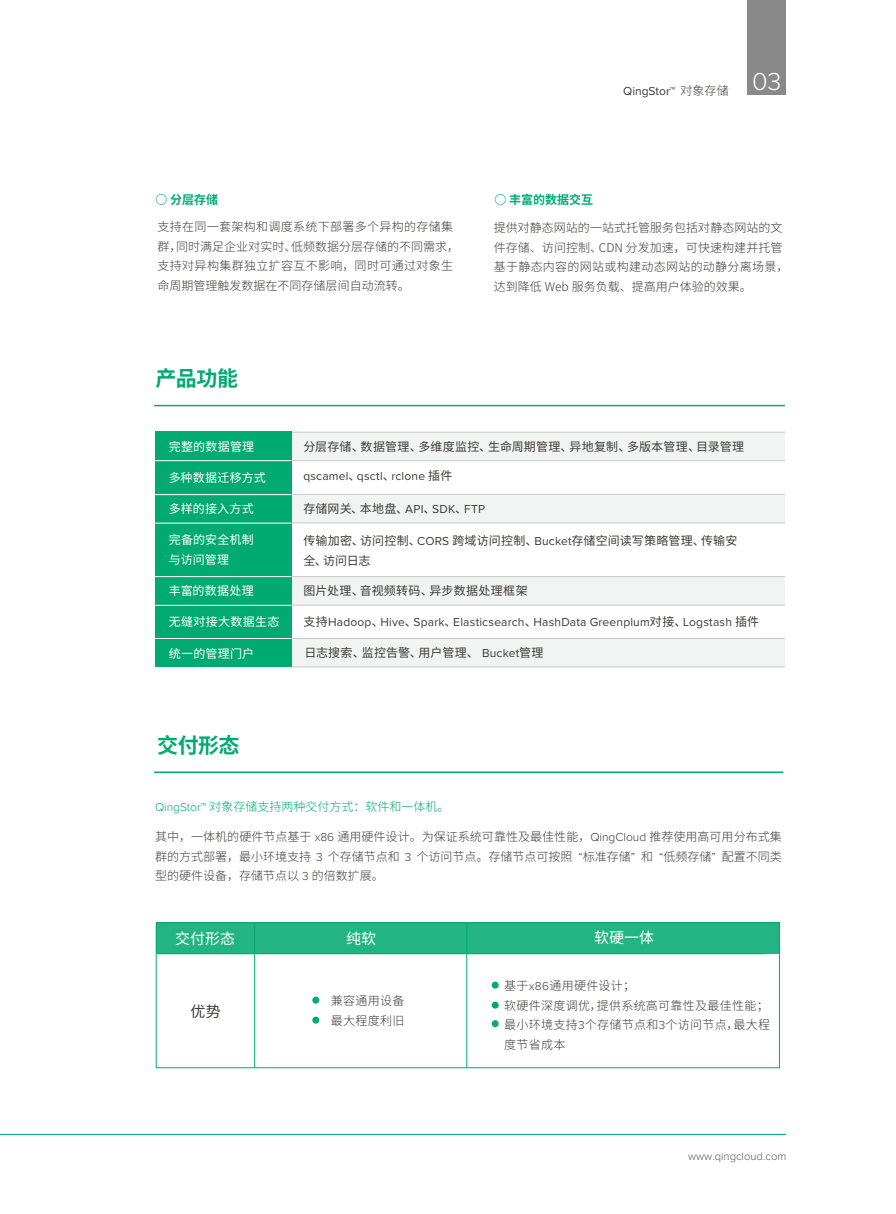
<style>
.page{position:relative;width:896px;height:1214px;background:#fff}
.page>*{position:absolute;margin:0;border:0;box-sizing:border-box;transform-origin:0 0}
.t1{font:700 21px "Noto Sans Hans";letter-spacing:-.02em;color:#00aa71}
.t2{font:15px "Noto Sans Hans";color:#fff}
.t3{font:15px "Noto Sans Hans";color:#3e3a39}
.t4{font:300 12px/19.5px "Noto Sans Hans";letter-spacing:.005em;color:#3e3a39;text-align:justify}
.t5{font:300 12px/19.5px "Noto Sans Hans";letter-spacing:.025em;color:#3e3a39}
.t6{font:12px/19.5px "Noto Sans Hans";letter-spacing:.015em;color:#3e3a39}
.t7{font:12px "Proxima Nova";letter-spacing:.015em;color:#3e3a39}
.t8{font:12px/19.5px "Noto Sans Hans";letter-spacing:.02em;color:#fff}
.t9{font:300 12px "Noto Sans Hans";color:#00aa71}
.t10{font:700 12px "Noto Sans Hans";color:#00aa71}
.t11{font:300 11.25px "Proxima Nova";color:#595757}
.s1{font-family:"Noto Sans Hans";font-weight:300}
.s2{font-family:"Noto Sans Hans"}
.s3{font-family:"Proxima Nova"}
</style>
<div class="page">
<div style="left:747px;top:0;width:37px;height:94px;background:#898989"></div>
<div style="left:748px;top:0;width:38px;height:94px;background:#898989"></div>
<hr style="left:0;top:1134px;width:786px;height:1px;background:#00aa71">
<div style="left:291px;top:432px;width:494px;height:28px;background:#f2f3f3"></div>
<hr style="left:291px;top:432px;width:494px;height:1px;background:#c9caca">
<hr style="left:291px;top:460px;width:494px;height:1px;background:#c9caca">
<div style="left:291px;top:494px;width:494px;height:29px;background:#f2f3f3"></div>
<hr style="left:291px;top:494px;width:494px;height:1px;background:#c9caca">
<hr style="left:291px;top:522px;width:494px;height:1px;background:#c9caca">
<div style="left:291px;top:576px;width:494px;height:29px;background:#f2f3f3"></div>
<hr style="left:291px;top:576px;width:494px;height:1px;background:#c9caca">
<hr style="left:291px;top:605px;width:494px;height:1px;background:#c9caca">
<div style="left:291px;top:638px;width:494px;height:29px;background:#f2f3f3"></div>
<hr style="left:291px;top:638px;width:494px;height:1px;background:#c9caca">
<hr style="left:291px;top:666px;width:494px;height:1px;background:#c9caca">
<hr style="left:154px;top:405px;width:630px;height:1px;background:#00aa71">
<hr style="left:154px;top:771px;width:629px;height:2px;background:#00aa71">
<div style="left:155px;top:431px;width:136px;height:236px;background:#00aa71"></div>
<div style="left:156px;top:922px;width:623px;height:31px;background:#22b583"></div>
<div style="left:156px;top:922px;width:623px;height:146px;border:1px solid #00aa71"></div>
<hr style="left:156px;top:953px;width:609px;height:1px;background:#00aa71">
<hr style="left:466px;top:923px;width:1px;height:144px;background:#00aa71">
<hr style="left:254px;top:923px;width:1px;height:144px;background:#00aa71">
<svg style="left:491px;top:981px;width:7px;height:7px"></svg>
<svg style="left:491px;top:1001px;width:7px;height:7px"></svg>
<div style="left:312px;top:996px;width:7px;height:7px;background:#00aa71;border-radius:50%"></div>
<div style="left:312px;top:1016px;width:7px;height:7px;background:#00aa71;border-radius:50%"></div>
<div style="left:491px;top:1020px;width:7px;height:7px;background:#00aa71;border-radius:50%"></div>
<hr style="left:155px;top:460px;width:136px;height:1px;background:#fff">
<hr style="left:155px;top:494px;width:136px;height:1px;background:#fff">
<hr style="left:155px;top:523px;width:136px;height:1px;background:#fff">
<hr style="left:155px;top:576px;width:136px;height:1px;background:#fff">
<hr style="left:155px;top:605px;width:136px;height:1px;background:#fff">
<hr style="left:155px;top:638px;width:136px;height:1px;background:#fff">
<p class="t10" style="left:155px;top:193px;width:64px">○ 分层存储</p>
<p class="t5" style="left:157px;top:217px;width:303px">支持在同一套架构和调度系统下部署多个异构的存储集群，同时满足企业对实时、低频数据分层存储的不同需求，支持对异构集群独立扩容互不影响，同时可通过对象生命周期管理触发数据在不同存储层间自动流转。</p>
<h1 class="t1" style="left:156px;top:367px;width:84px">产品功能</h1>
<p class="t7" style="left:623px;top:85px;width:160px">QingStor™ <span class="s1">对象存储</span> <sup>03</sup></p>
<p class="t10" style="left:494px;top:193px;width:100px">○ 丰富的数据交互</p>
<p class="t4" style="left:493px;top:218px;width:296px;text-align:left">提供对静态网站的一站式托管服务包括对静态网站的文件存储、访问控制、CDN 分发加速，可快速构建并托管基于静态内容的网站或构建动态网站的动静分离场景，达到降低 Web 服务负载、提高用户体验的效果。</p>
<p class="t8" style="left:169px;top:437px;width:87px">完整的数据管理</p>
<p class="t6" style="left:303px;top:437px;width:442px">分层存储、数据管理、多维度监控、生命周期管理、异地复制、多版本管理、目录管理</p>
<p class="t8" style="left:169px;top:468px;width:99px">多种数据迁移方式</p>
<p class="t7" style="left:303px;top:471px;width:151px">qscamel<span class="s2">、</span>qsctl<span class="s2">、</span>rclone <span class="s2">插件</span></p>
<p class="t8" style="left:169px;top:499px;width:86px">多样的接入方式</p>
<p class="t6" style="left:303px;top:499px;width:183px">存储网关、本地盘、<span class="s3">API</span>、<span class="s3">SDK</span>、<span class="s3">FTP</span></p>
<p class="t8" style="left:169px;top:530px;width:86px">完备的安全机制与访问管理</p>
<p class="t6" style="left:303px;top:531px;width:435px">传输加密、访问控制、<span class="s3">CORS</span> 跨域访问控制、<span class="s3">Bucket</span>存储空间读写策略管理、传输安全、访问日志</p>
<p class="t8" style="left:169px;top:581px;width:87px">丰富的数据处理</p>
<p class="t6" style="left:303px;top:581px;width:226px">图片处理、音视频转码、异步数据处理框架</p>
<p class="t8" style="left:169px;top:611px;width:112px">无缝对接大数据生态</p>
<p class="t7" style="left:303px;top:616px;width:457px"><span class="s2">支持</span>Hadoop<span class="s2">、</span>Hive<span class="s2">、</span>Spark<span class="s2">、</span>Elasticsearch<span class="s2">、</span>HashData Greenplum<span class="s2">对接、</span>Logstash <span class="s2">插件</span></p>
<p class="t8" style="left:169px;top:644px;width:87px">统一的管理门户</p>
<p class="t6" style="left:304px;top:643px;width:241px">日志搜索、监控告警、用户管理、 <span class="s3">Bucket</span>管理</p>
<h1 class="t1" style="left:157px;top:733px;width:84px">交付形态</h1>
<p class="t9" style="left:155px;top:800px;width:296px"><span class="s3">QingStor™</span> 对象存储支持两种交付方式：软件和一体机。</p>
<p class="t4" style="left:155px;top:827px;width:628px">其中，一体机的硬件节点基于 <span class="s3">x86</span> 通用硬件设计。为保证系统可靠性及最佳性能，<span class="s3">QingCloud</span> 推荐使用高可用分布式集群的方式部署，最小环境支持 <span class="s3">3</span> 个存储节点和 <span class="s3">3</span> 个访问节点。存储节点可按照 <span class="s3">“</span>标准存储<span class="s3">”</span> 和 <span class="s3">“</span>低频存储<span class="s3">”</span> 配置不同类型的硬件设备，存储节点以 <span class="s3">3</span> 的倍数扩展。</p>
<p class="t2" style="left:175px;top:930px;width:61px">交付形态</p>
<p class="t2" style="left:346px;top:930px;width:31px">纯软</p>
<p class="t2" style="left:594px;top:929px;width:61px">软硬一体</p>
<p class="t3" style="left:190px;top:1002px;width:32px">优势</p>
<p class="t5" style="left:331px;top:991px;width:75px">兼容通用设备最大程度利旧</p>
<p class="t5" style="left:504px;top:976px;width:267px">基于<span class="s3">x86</span>通用硬件设计；<br>软硬件深度调优，提供系统高可靠性及最佳性能；最小环境支持<span class="s3">3</span>个存储节点和<span class="s3">3</span>个访问节点，最大程度节省成本</p>
<p class="t11" style="left:688px;top:1151px;width:100px">www.qingcloud.com</p>
</div>
